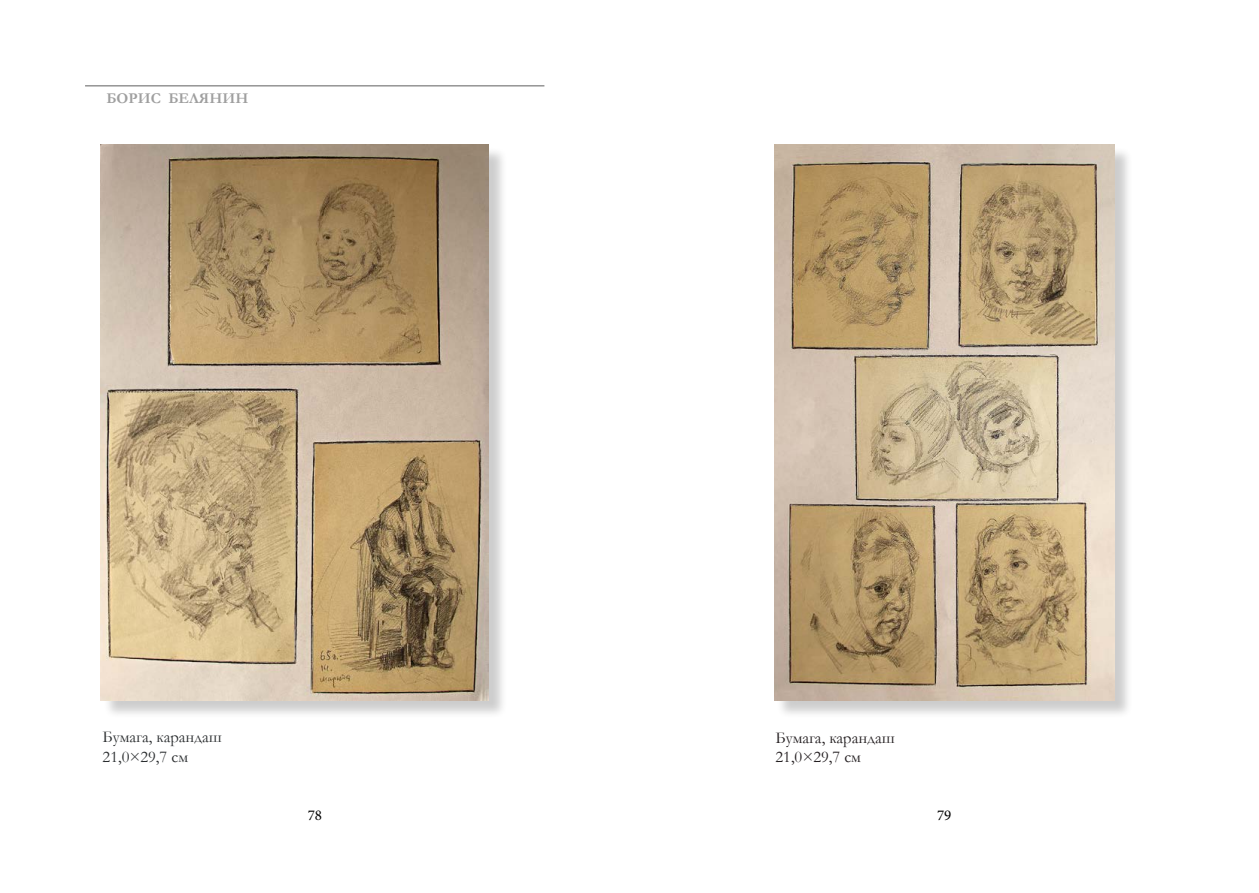
<style>
.page{position:relative;width:1259px;height:893px;background:#fff}
.page>*{position:absolute;margin:0;border:0;box-sizing:border-box;transform-origin:0 0}
.t1{font:16.5px/19.8px "Garamond";color:#2a2d2f}
.t2{font:16.5px/19.8px "Garamond";color:#241f21}
.t3{font:700 15px "Garamond";color:#9f9f9f}
.t4{font:15px "Minion Pro";color:#000}
</style>
<div class="page">
<div style="left:103px;top:146px;width:405px;height:573px;background:#000;opacity:.2"></div>
<img style="left:101px;top:144px;width:388px;height:556px">
<div style="left:776px;top:146px;width:357px;height:573px;background:#000;opacity:.2"></div>
<img style="left:774px;top:144px;width:340px;height:556px">
<hr style="left:85px;top:85px;width:459px;height:2px;background:#949494">
<p class="t3" style="left:106px;top:88px;width:143px">БОРИС БЕЛЯНИН</p>
<p class="t1" style="left:103px;top:727px;width:121px">Бумага, карандаш<br>21,0×29,7 см</p>
<p class="t2" style="left:775px;top:727px;width:121px">Бумага, карандаш<br>21,0×29,7 см</p>
<p class="t4" style="left:308px;top:805px;width:16px">78</p>
<p class="t4" style="left:937px;top:805px;width:16px">79</p>
</div>
